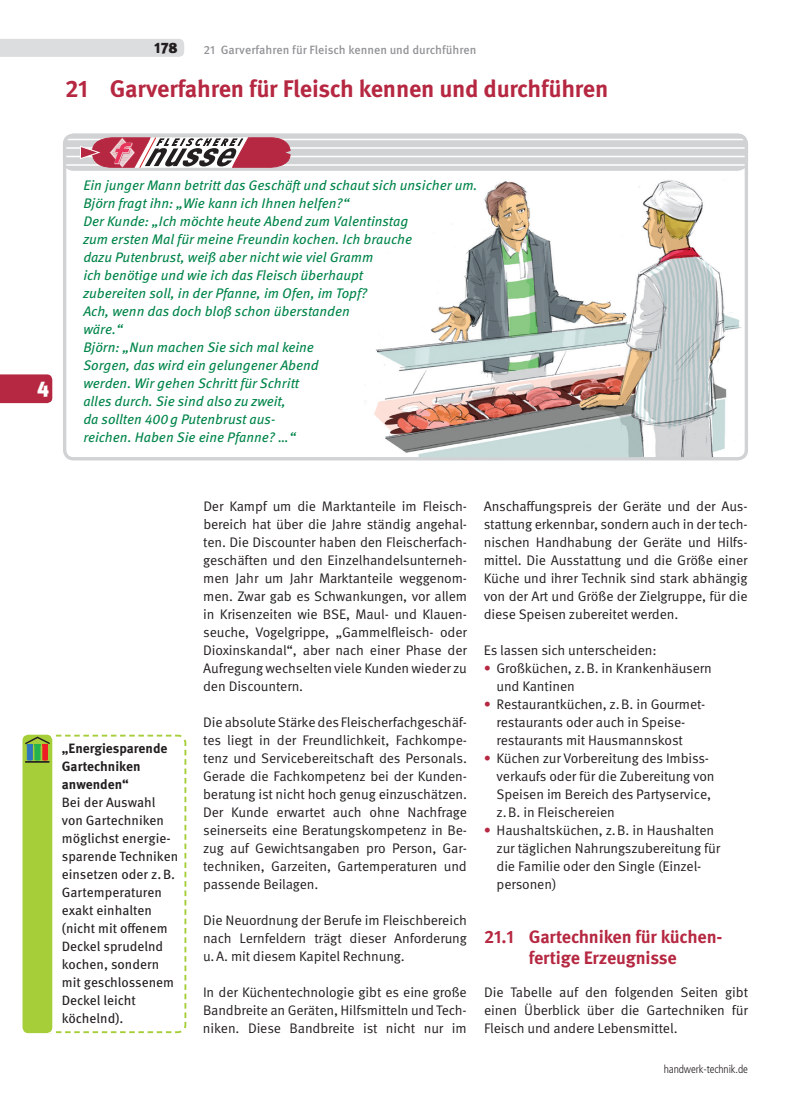
<style>
.page{position:relative;width:811px;height:1108px;background:#fff}
.page>*{position:absolute;margin:0;border:0;box-sizing:border-box;transform-origin:0 0}
.t1{font:700 24px "Meta Pro";letter-spacing:-.01em;color:#b62841}
.t2{font:900 21px "Meta Pro";color:#fff}
.t3{font:700 18px/21px "Meta Pro";letter-spacing:-.01em;color:#b62841;text-align:center}
.t4{font:900 15px "Meta Pro";color:#231f20}
.t5{font:13.8px/18px "Meta Pro";letter-spacing:-.01em;color:#231f20;text-align:justify}
.t6{font:italic 13.8px/18px "Meta Pro";color:#00854a}
.t7{font:13.5px/18px "Meta Pro";color:#231f20}
.t8{font:500 12px "Meta Pro";color:#939598}
.t9{font:300 condensed 11.25px "Frutiger LT Std";letter-spacing:-.01em;color:#231f20}
.s1{font-weight:700}
.s2{color:#b62841}
</style>
<div class="page">
<div style="left:0;top:39px;width:184px;height:18px;background:#dcdddf"></div>
<img style="left:365px;top:169px;width:382px;height:288px">
<div style="left:63px;top:134px;width:684px;height:37px;background:#d1d2d4;border-radius:11px"></div>
<hr style="left:63px;top:156px;width:684px;height:1px;background:#fff">
<hr style="left:63px;top:147px;width:684px;height:2px;background:#fff">
<hr style="left:63px;top:139px;width:684px;height:1px;background:#fff">
<hr style="left:63px;top:164px;width:684px;height:2px;background:#fff">
<div style="left:63px;top:134px;width:684px;height:326px;border:3px solid #d1d2d4;border-radius:9px"></div>
<svg style="left:79px;top:137px;width:212px;height:31px;background:#b57883"></svg>
<svg style="left:48px;top:734px;width:139px;height:300px"></svg>
<div style="left:22px;top:735px;width:30px;height:298px;background:#a6ce39;border-radius:6px"></div>
<svg style="left:25px;top:735px;width:148px;height:298px"></svg>
<hr style="left:26px;top:761px;width:23px;height:2px;background:#231f20">
<div style="left:0;top:374px;width:52px;height:29px;background:#b62841"></div>
<p class="t4" style="left:154px;top:38px;width:25px">178</p>
<p class="t8" style="left:203px;top:42px;width:275px">21 Garverfahren für Fleisch kennen und durchführen</p>
<p class="t1" style="left:65px;top:74px;width:544px">21 Garverfahren für Fleisch kennen und durchführen</p>
<p class="t2" style="left:37px;top:376px;width:14px">4</p>
<p class="t6" style="left:83px;top:177px;width:395px">Ein junger Mann betritt das Geschäft und schaut sich unsicher um.<br>Björn fragt ihn: „Wie kann ich Ihnen helfen?“<br>Der Kunde: „Ich möchte heute Abend zum Valentinstag<br>zum ersten Mal für meine Freundin kochen. Ich brauche<br>dazu Putenbrust, weiß aber nicht wie viel Gramm<br>ich benötige und wie ich das Fleisch überhaupt<br>zubereiten soll, in der Pfanne, im Ofen, im Topf?<br>Ach, wenn das doch bloß schon überstanden<br>wäre.“<br>Björn: „Nun machen Sie sich mal keine<br>Sorgen, das wird ein gelungener Abend<br>werden. Wir gehen Schritt für Schritt<br>alles durch. Sie sind also zu zweit,<br>da sollten 400g Putenbrust aus-<br>reichen. Haben Sie eine Pfanne? …“</p>
<p class="t7" style="left:62px;top:740px;width:118px"><span class="s1">„Energiesparende<br>Gartechniken anwenden“<br></span>Bei der Auswahl von Gartechniken möglichst energie&shy;sparende Techniken einsetzen oder z.B.<br>Gartemperaturen exakt einhalten (nicht mit offenem<br>Deckel sprudelnd kochen, sondern mit geschlossenem<br>Deckel leicht köchelnd).</p>
<p class="t5" style="left:203px;top:498px;width:265px">Der Kampf um die Marktanteile im Fleisch&shy;bereich hat über die Jahre ständig angehal&shy;ten. Die Discounter haben den Fleischerfach&shy;geschäften und den Einzelhandelsunterneh&shy;men Jahr um Jahr Marktanteile weggenom&shy;men. Zwar gab es Schwankungen, vor allem in Krisenzeiten wie BSE, Maul- und Klauen&shy;seuche, Vogelgrippe, „Gammelfleisch- oder Dioxinskandal“, aber nach einer Phase der Aufregung wechselten viele Kunden wieder zu den Discountern.</p>
<p class="t5" style="left:203px;top:714px;width:265px">Die absoluteStärkedes Fleischerfachgeschäf&shy;tes liegt in der Freundlichkeit, Fachkompe&shy;tenz und Servicebereitschaft des Personals.<br>Gerade die Fachkompetenz bei der Kunden&shy;beratung ist nicht hoch genug einzuschätzen.<br>Der Kunde erwartet auch ohne Nachfrage seinerseits eine Beratungskompetenz in Be&shy;zug auf Gewichtsangaben pro Person, Gar&shy;techniken, Garzeiten, Gartemperaturen und passende Beilagen.</p>
<p class="t5" style="left:203px;top:912px;width:265px">Die Neuordnung der Berufe im Fleischbereich nach Lernfeldern trägt dieser Anforderung u.A. mit diesem Kapitel Rechnung.</p>
<p class="t5" style="left:203px;top:984px;width:265px">In der Küchentechnologie gibt es eine große Bandbreite an Geräten, Hilfsmitteln und Tech&shy;niken. Diese Bandbreite ist nicht nur im</p>
<p class="t5" style="left:483px;top:498px;width:265px">Anschaffungspreis der Geräte und der Aus&shy;stattung erkennbar, sondern auch in der tech&shy;nischen Handhabung der Geräte und Hilfs&shy;mittel. Die Ausstattung und die Größe einer Küche und ihrer Technik sind stark abhängig von der Art und Größe der Zielgruppe, für die diese Speisen zubereitet werden.</p>
<p class="t5" style="left:483px;top:642px;width:174px">Es lassen sich unterscheiden:</p>
<p class="t5" style="left:496px;top:660px;width:217px;text-indent:-13px"><span class="s2">•</span> Großküchen, z.B. in Krankenhäusern und Kantinen</p>
<p class="t5" style="left:483px;top:696px;width:221px;text-align:center"><span class="s2">•</span> Restaurantküchen, z.B. in Gourmet&shy;restaurants oder auch in Speise&shy;restaurants mit Hausmannskost</p>
<p class="t5" style="left:496px;top:750px;width:219px;text-align:left;text-indent:-13px"><span class="s2">•</span> Küchen zur Vorbereitung des Imbiss&shy;verkaufs oder für die Zubereitung von Speisen im Bereich des Partyservice, z.B. in Fleischereien</p>
<p class="t5" style="left:496px;top:822px;width:225px;text-align:left;text-indent:-13px"><span class="s2">•</span> Haushaltsküchen, z.B. in Haushalten zur täglichen Nahrungszubereitung für die Familie oder den Single (Einzel&shy;personen)</p>
<p class="t3" style="left:484px;top:927px;width:238px">21.1 Gartechniken für küchen&shy;fertige Erzeugnisse</p>
<p class="t5" style="left:484px;top:984px;width:265px">Die Tabelle auf den folgenden Seiten gibt einen Überblick über die Gartechniken für Fleisch und andere Lebensmittel.</p>
<p class="t9" style="left:663px;top:1062px;width:86px">handwerk-technik.de</p>
</div>
